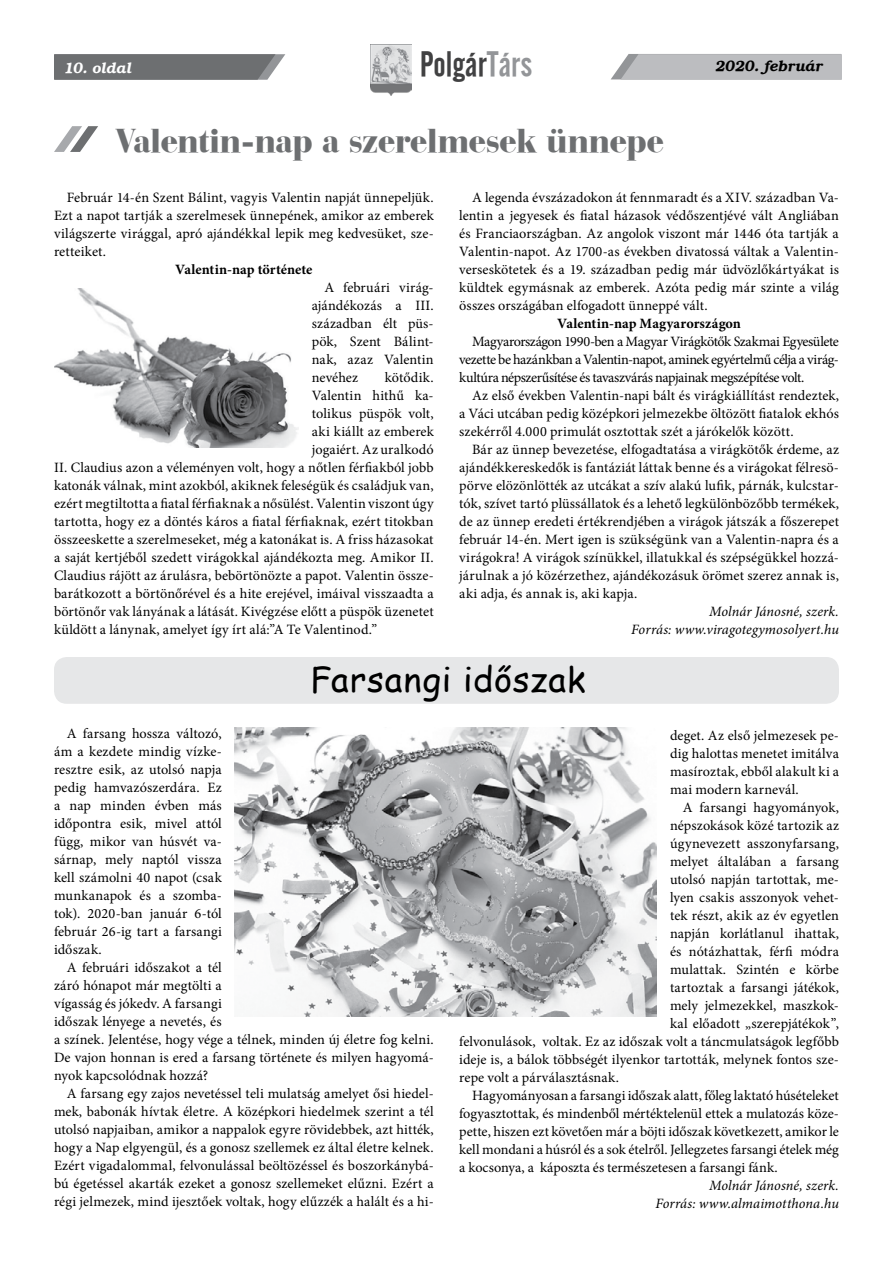
<style>
.page{position:relative;width:893px;height:1263px;background:#fff}
.page>*{position:absolute;margin:0;border:0;box-sizing:border-box;transform-origin:0 0}
.t1{font:34.5px "Bauer Bodoni Blk PFL Normal";letter-spacing:-.01em;color:#6d6f71}
.t2{font:34.5px "Comic Sans MS";letter-spacing:.02em;color:#000}
.t3{font:34.5px "Alternate Gothic No 2 PFL Normal";letter-spacing:.01em;color:#414142}
.t4{font:italic 15px "Bookman PFL Bold";letter-spacing:.005em;color:#000}
.t5{font:italic 15px "Bookman PFL Bold";letter-spacing:.01em;color:#fff}
.t6{font:14.25px/18px "Minion Pro";letter-spacing:.005em;color:#000;text-align:justify}
.t7{font:italic 14.25px/18px "Minion Pro";letter-spacing:.005em;color:#000;text-align:right}
.t8{font:700 14.25px "Minion Pro";letter-spacing:.005em;color:#000}
.s1{color:#939598}
</style>
<div class="page">
<svg style="left:611px;top:54px;width:231px;height:26px;background:#bcbdc0"></svg>
<img style="left:371px;top:44px;width:40px;height:51px">
<svg style="left:54px;top:54px;width:231px;height:26px;background:#757779"></svg>
<svg style="left:54px;top:126px;width:44px;height:26px"></svg>
<img style="left:54px;top:288px;width:245px;height:159px">
<div style="left:54px;top:657px;width:785px;height:47px;background:#e6e7e8;border-radius:13px"></div>
<img style="left:235px;top:728px;width:422px;height:288px">
<p class="t5" style="left:64px;top:59px;width:69px">10. oldal</p>
<h1 class="t3" style="left:420px;top:45px;width:114px">Polgár<span class="s1">Társ</span></h1>
<p class="t4" style="left:716px;top:57px;width:109px">2020. február</p>
<h1 class="t1" style="left:117px;top:119px;width:549px">Valentin-nap a szerelmesek ünnepe</h1>
<p class="t6" style="left:54px;top:188px;width:381px;text-indent:13px">Február 14-én Szent Bálint, vagyis Valentin napját ünnepeljük.<br>Ezt a napot tartják a szerelmesek ünnepének, amikor az emberek világszerte virággal, apró ajándékkal lepik meg kedvesüket, sze&shy;retteiket.</p>
<p class="t8" style="left:175px;top:259px;width:139px">Valentin-nap története</p>
<p class="t6" style="left:312px;top:278px;width:123px;text-indent:13px">A februári virág&shy;ajándékozás a III. században élt püs&shy;pök, Szent Bálint&shy;nak, azaz Valentin nevéhez</p>
<p class="t6" style="left:459px;top:188px;width:381px;text-indent:13px">A legenda évszázadokon át fennmaradt és a XIV. században Va&shy;lentin a jegyesek és fiatal házasok védőszentjévé vált Angliában és Franciaországban. Az angolok viszont már 1446 óta tartják a Valentin-napot. Az 1700-as években divatossá váltak a Valentin&shy;verseskötetek és a 19. században pedig már üdvözlőkártyákat is küldtek egymásnak az emberek. Azóta pedig már szinte a világ összes országában elfogadott ünneppé vált.</p>
<p class="t8" style="left:557px;top:313px;width:185px">Valentin-nap Magyarországon</p>
<p class="t6" style="left:459px;top:332px;width:381px;text-indent:13px">Magyarországon 1990-ben a Magyar Virágkötők Szakmai Egyesülete vezette be hazánkban a Valentin-napot, aminek egyértelmű célja a virág&shy;kultúra népszerűsítése és tavaszvárás napjainak megszépítése volt.</p>
<p class="t6" style="left:459px;top:386px;width:381px;text-indent:13px">Az első években Valentin-napi bált és virágkiállítást rendeztek, a Váci utcában pedig középkori jelmezekbe öltözött fiatalok ekhós szekérről 4.000 primulát osztottak szét a járókelők között.</p>
<p class="t6" style="left:459px;top:440px;width:381px;text-indent:13px">Bár az ünnep bevezetése, elfogadtatása a virágkötők érdeme, az ajándékkereskedők is fantáziát láttak benne és a virágokat félresö&shy;pörve elözönlötték az utcákat a szív alakú lufik, párnák, kulcstar&shy;tók, szívet tartó plüssállatok és a lehető legkülönbözőbb termékek, de az ünnep eredeti értékrendjében a virágok játszák a főszerepet február 14-én. Mert igen is szükségünk van a Valentin-napra és a virágokra! A virágok színükkel, illatukkal és szépségükkel hozzá&shy;járulnak a jó közérzethez, ajándékozásuk örömet szerez annak is, aki adja, és annak is, aki kapja.</p>
<p class="t7" style="left:631px;top:602px;width:209px">Molnár Jánosné, szerk.<br>Forrás: www.viragotegymosolyert.hu</p>
<h1 class="t2" style="left:310px;top:654px;width:276px">Farsangi időszak</h1>
<p class="t6" style="left:385px;top:368px;width:50px">kötődik.</p>
<p class="t6" style="left:312px;top:386px;width:123px">Valentin hithű ka-</p>
<p class="t6" style="left:312px;top:404px;width:123px">tolikus püspök volt,</p>
<p class="t6" style="left:312px;top:422px;width:123px">aki kiállt az emberek</p>
<p class="t6" style="left:312px;top:440px;width:123px">jogaiért. Az uralkodó</p>
<p class="t6" style="left:54px;top:458px;width:381px">II. Claudius azon a véleményen volt, hogy a nőtlen férfiakból jobb</p>
<p class="t6" style="left:54px;top:476px;width:381px">katonák válnak, mint azokból, akiknek feleségük és családjuk van,</p>
<p class="t6" style="left:54px;top:494px;width:381px">ezért megtiltotta a fiatal férfiaknak a nősülést. Valentin viszont úgy</p>
<p class="t6" style="left:54px;top:512px;width:381px">tartotta, hogy ez a döntés káros a fiatal férfiaknak, ezért titokban</p>
<p class="t6" style="left:54px;top:530px;width:381px">összeeskette a szerelmeseket, még a katonákat is. A friss házasokat</p>
<p class="t6" style="left:54px;top:548px;width:381px">a saját kertjéből szedett virágokkal ajándékozta meg. Amikor II.</p>
<p class="t6" style="left:54px;top:566px;width:381px">Claudius rájött az árulásra, bebörtönözte a papot. Valentin össze-</p>
<p class="t6" style="left:54px;top:584px;width:381px">barátkozott a börtönőrével és a hite erejével, imáival visszaadta a</p>
<p class="t6" style="left:54px;top:602px;width:381px">börtönőr vak lányának a látását. Kivégzése előtt a püspök üzenetet</p>
<p class="t6" style="left:54px;top:620px;width:325px">küldött a lánynak, amelyet így írt alá:”A Te Valentinod.”</p>
<p class="t6" style="left:54px;top:725px;width:169px;text-indent:13px">A farsang hossza változó, ám a kezdete mindig vízke&shy;resztre esik, az utolsó napja pedig hamvazószerdára. Ez a nap minden évben más időpontra esik, mivel attól függ, mikor van húsvét va&shy;sárnap, mely naptól vissza kell számolni 40 napot (csak munkanapok és a szomba&shy;tok). 2020-ban január 6-tól február 26-ig tart a farsangi időszak.</p>
<p class="t6" style="left:54px;top:958px;width:381px;text-align:left;text-indent:13px">A februári időszakot a tél<br>záró hónapot már megtölti a<br>vígasság és jókedv. A farsangi<br>időszak lényege a nevetés, és<br>a színek. Jelentése, hogy vége a télnek, minden új életre fog kelni.<br>De vajon honnan is ered a farsang története és milyen hagyomá&shy;nyok kapcsolódnak hozzá?</p>
<p class="t6" style="left:54px;top:1084px;width:381px;text-indent:13px">A farsang egy zajos nevetéssel teli mulatság amelyet ősi hiedel&shy;mek, babonák hívtak életre. A középkori hiedelmek szerint a tél utolsó napjaiban, amikor a nappalok egyre rövidebbek, azt hitték, hogy a Nap elgyengül, és a gonosz szellemek ez által életre kelnek.<br>Ezért vigadalommal, felvonulással beöltözéssel és boszorkánybá&shy;bú égetéssel akarták ezeket a gonosz szellemeket elűzni. Ezért a régi jelmezek, mind ijesztőek voltak, hogy elűzzék a halált és a hi-</p>
<p class="t6" style="left:670px;top:726px;width:171px">deget. Az első jelmezesek pe&shy;dig halottas menetet imitálva masíroztak, ebből alakult ki a mai modern karnevál.</p>
<p class="t6" style="left:683px;top:798px;width:158px">A farsangi hagyományok,</p>
<p class="t6" style="left:670px;top:816px;width:170px">népszokások közé tartozik az</p>
<p class="t6" style="left:670px;top:834px;width:170px">úgynevezett asszonyfarsang,</p>
<p class="t6" style="left:670px;top:852px;width:170px">melyet általában a farsang</p>
<p class="t6" style="left:670px;top:870px;width:170px">utolsó napján tartottak, me-</p>
<p class="t6" style="left:670px;top:888px;width:170px">lyen csakis asszonyok vehet-</p>
<p class="t6" style="left:670px;top:906px;width:170px">tek részt, akik az év egyetlen</p>
<p class="t6" style="left:670px;top:924px;width:170px">napján korlátlanul ihattak,</p>
<p class="t6" style="left:670px;top:942px;width:171px">és nótázhattak, férfi módra</p>
<p class="t6" style="left:670px;top:960px;width:170px">mulattak. Szintén e körbe</p>
<p class="t6" style="left:670px;top:978px;width:170px">tartoztak a farsangi játékok,</p>
<p class="t6" style="left:670px;top:996px;width:170px">mely jelmezekkel, maszkok-</p>
<p class="t6" style="left:670px;top:1014px;width:171px">kal előadott „szerepjátékok”,</p>
<p class="t6" style="left:459px;top:1032px;width:381px">felvonulások, voltak. Ez az időszak volt a táncmulatságok legfőbb</p>
<p class="t6" style="left:459px;top:1050px;width:381px">ideje is, a bálok többségét ilyenkor tartották, melynek fontos sze-</p>
<p class="t6" style="left:459px;top:1068px;width:161px">repe volt a párválasztásnak.</p>
<p class="t6" style="left:472px;top:1086px;width:368px">Hagyományosan a farsangi időszak alatt, főleg laktató húsételeket</p>
<p class="t6" style="left:459px;top:1104px;width:381px">fogyasztottak, és mindenből mértéktelenül ettek a mulatozás köze-</p>
<p class="t6" style="left:459px;top:1122px;width:381px">pette, hiszen ezt követően már a böjti időszak következett, amikor le</p>
<p class="t6" style="left:459px;top:1140px;width:381px">kell mondani a húsról és a sok ételről. Jellegzetes farsangi ételek még</p>
<p class="t6" style="left:459px;top:1158px;width:320px">a kocsonya, a káposzta és természetesen a farsangi fánk.</p>
<p class="t7" style="left:655px;top:1176px;width:185px">Molnár Jánosné, szerk.<br>Forrás: www.almaimotthona.hu</p>
</div>
